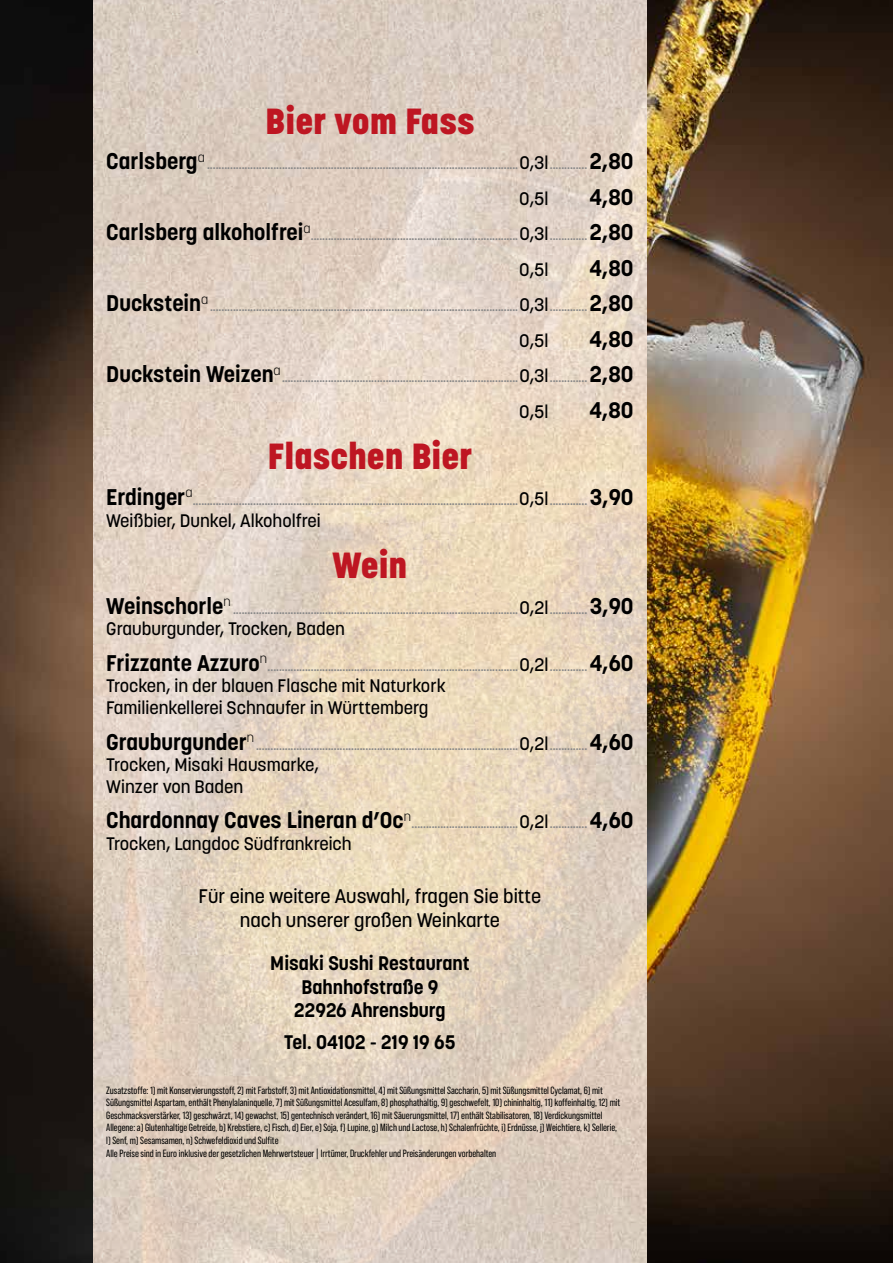
<style>
.page{position:relative;width:893px;height:1263px;background:#fff}
.page>*{position:absolute;margin:0;border:0;box-sizing:border-box;transform-origin:0 0}
.t1{font:800 36px "Korolev";color:#be1622}
.t2{font:700 22.5px "Korolev";color:#000}
.t3{font:700 19.5px/23.4px "Korolev";color:#000;text-align:center}
.t4{font:500 19.5px/23.4px "Korolev";color:#000;text-align:center}
.t5{font:500 18px/21.6px "Korolev";color:#000}
.t6{font:700 12px "Korolev";color:#878787}
.t7{font:10.5px/12.6px "Bebas Neue Pro";letter-spacing:-.005em;color:#000}
.s1{font-weight:500;font-size:18px;color:#000}
</style>
<div class="page">
<img style="left:0;top:0;width:893px;height:1263px">
<img style="left:94px;top:0;width:552px;height:1263px">
<h1 class="t1" style="left:265px;top:98px;width:211px">Bier vom Fass</h1>
<h2 class="t2" style="left:106px;top:147px;width:100px">Carlsberg<sup>a</sup></h2>
<p class="t6" style="left:207px;top:157px;width:343px">............................................................................................................<span class="s1">0,3l</span></p>
<h2 class="t2" style="left:590px;top:147px;width:45px">2,80</h2>
<h3 class="t5" style="left:519px;top:187px;width:31px">0,5l</h3>
<h2 class="t2" style="left:589px;top:182px;width:46px">4,80</h2>
<h2 class="t2" style="left:106px;top:218px;width:206px">Carlsberg alkoholfrei<sup>a</sup></h2>
<p class="t6" style="left:311px;top:228px;width:239px">........................................................................<span class="s1">0,3l</span></p>
<h2 class="t2" style="left:590px;top:218px;width:45px">2,80</h2>
<h3 class="t5" style="left:519px;top:259px;width:31px">0,5l</h3>
<h2 class="t2" style="left:589px;top:253px;width:46px">4,80</h2>
<h2 class="t2" style="left:106px;top:289px;width:103px">Duckstein<sup>a</sup></h2>
<p class="t6" style="left:210px;top:299px;width:340px">...........................................................................................................<span class="s1">0,3l</span></p>
<h2 class="t2" style="left:590px;top:289px;width:45px">2,80</h2>
<h3 class="t5" style="left:519px;top:330px;width:31px">0,5l</h3>
<h2 class="t2" style="left:589px;top:325px;width:46px">4,80</h2>
<h2 class="t2" style="left:106px;top:360px;width:176px">Duckstein Weizen<sup>a</sup></h2>
<p class="t6" style="left:282px;top:370px;width:268px">..................................................................................<span class="s1">0,3l</span></p>
<h2 class="t2" style="left:590px;top:360px;width:45px">2,80</h2>
<h3 class="t5" style="left:519px;top:401px;width:31px">0,5l</h3>
<h2 class="t2" style="left:589px;top:396px;width:46px">4,80</h2>
<h1 class="t1" style="left:267px;top:434px;width:207px">Flaschen Bier</h1>
<h2 class="t2" style="left:106px;top:483px;width:88px">Erdinger<sup>a</sup></h2>
<p class="t6" style="left:193px;top:493px;width:357px">.................................................................................................................<span class="s1">0,5l</span></p>
<h2 class="t2" style="left:590px;top:483px;width:45px">3,90</h2>
<h3 class="t5" style="left:106px;top:509px;width:216px">Weißbier, Dunkel, Alkoholfrei</h3>
<h1 class="t1" style="left:333px;top:543px;width:76px">Wein</h1>
<h2 class="t2" style="left:106px;top:592px;width:126px">Weinschorle<sup>n</sup></h2>
<p class="t6" style="left:233px;top:602px;width:317px">...................................................................................................<span class="s1">0,2l</span></p>
<h2 class="t2" style="left:590px;top:592px;width:45px">3,90</h2>
<h3 class="t5" style="left:106px;top:618px;width:240px">Grauburgunder, Trocken, Baden</h3>
<h2 class="t2" style="left:106px;top:649px;width:162px">Frizzante Azzuro<sup>n</sup></h2>
<p class="t6" style="left:268px;top:659px;width:282px">.......................................................................................<span class="s1">0,2l</span></p>
<h2 class="t2" style="left:590px;top:649px;width:45px">4,60</h2>
<h3 class="t5" style="left:106px;top:675px;width:341px">Trocken, in der blauen Flasche mit Naturkork<br>Familienkellerei Schnaufer in Württemberg</h3>
<h2 class="t2" style="left:106px;top:727px;width:149px">Grauburgunder<sup>n</sup></h2>
<p class="t6" style="left:256px;top:738px;width:294px">...........................................................................................<span class="s1">0,2l</span></p>
<h2 class="t2" style="left:590px;top:727px;width:45px">4,60</h2>
<h3 class="t5" style="left:106px;top:754px;width:214px">Trocken, Misaki Hausmarke,<br>Winzer von Baden</h3>
<h2 class="t2" style="left:106px;top:806px;width:306px">Chardonnay Caves Lineran d’Oc<sup>n</sup></h2>
<p class="t6" style="left:412px;top:816px;width:138px">.....................................<span class="s1">0,2l</span></p>
<h2 class="t2" style="left:590px;top:806px;width:45px">4,60</h2>
<h3 class="t5" style="left:106px;top:833px;width:247px">Trocken, Langdoc Südfrankreich</h3>
<h3 class="t4" style="left:199px;top:885px;width:344px">Für eine weitere Auswahl, fragen Sie bitte nach unserer großen Weinkarte</h3>
<h3 class="t3" style="left:270px;top:952px;width:201px">Misaki Sushi Restaurant<br>Bahnhofstraße 9<br>22926 Ahrensburg</h3>
<h3 class="t3" style="left:284px;top:1030px;width:173px">Tel. 04102 - 219 19 65</h3>
<p class="t7" style="left:106px;top:1084px;width:516px">Zusatzstoffe: 1) mit Konservierungsstoff, 2) mit Farbstoff, 3) mit Antioxidationsmittel, 4) mit Süßungsmittel Saccharin, 5) mit Süßungsmittel Cyclamat, 6) mit Süßungsmittel Aspartam, enthält Phenylalaninquelle, 7) mit Süßungsmittel Acesulfam, 8) phosphathaltig, 9) geschwefelt, 10) chininhaltig, 11) koffeinhaltig, 12) mit Geschmacksverstärker, 13) geschwärzt, 14) gewachst, 15) gentechnisch verändert, 16) mit Säuerungsmittel, 17) enthält Stabilisatoren, 18) Verdickungsmittel Allegene: a) Glutenhaltige Getreide, b) Krebstiere, c) Fisch, d) Eier, e) Soja, f) Lupine, g) Milch und Lactose, h) Schalenfrüchte, i) Erdnüsse, j) Weichtiere, k) Sellerie, l) Senf, m) Sesamsamen, n) Schwefeldioxid und Sulfite<br>Alle Preise sind in Euro inklusive der gesetzlichen Mehrwertsteuer | Irrtümer, Druckfehler und Preisänderungen vorbehalten</p>
</div>
